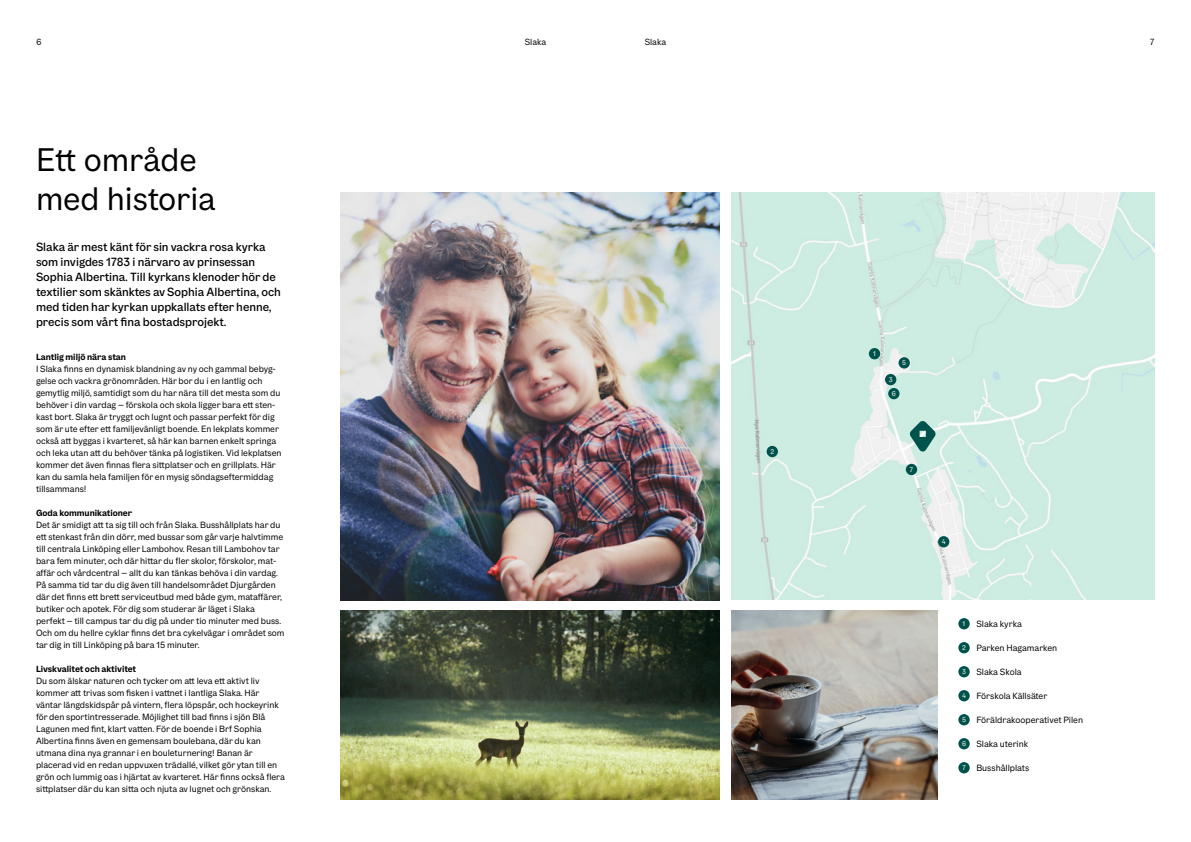
<style>
.page{position:relative;width:1191px;height:842px;background:#fff}
.page>*{position:absolute;margin:0;border:0;box-sizing:border-box;transform-origin:0 0}
.t1{font:33px/39px "OBOS Text";letter-spacing:-.005em;color:#000}
.t2{font:500 12px/15px "OBOS Text";color:#000}
.t3{font:9.1px/12px "OBOS Text";color:#000}
.t4{font:700 9px "OBOS Text";color:#000}
.t5{font:9px "OBOS Text";color:#000}
.t6{font:7px "OBOS Text";color:#fff}
</style>
<div class="page">
<img style="left:341px;top:192px;width:378px;height:408px">
<img style="left:731px;top:192px;width:424px;height:407px">
<img style="left:341px;top:610px;width:378px;height:190px">
<img style="left:731px;top:610px;width:206px;height:190px">
<div style="left:958px;top:618px;width:11px;height:11px;background:#00524d;border-radius:50%"></div>
<div style="left:958px;top:642px;width:11px;height:11px;background:#00524d;border-radius:50%"></div>
<div style="left:958px;top:666px;width:11px;height:11px;background:#00524d;border-radius:50%"></div>
<div style="left:958px;top:690px;width:11px;height:11px;background:#00524d;border-radius:50%"></div>
<div style="left:958px;top:714px;width:11px;height:11px;background:#00524d;border-radius:50%"></div>
<div style="left:958px;top:738px;width:11px;height:11px;background:#00524d;border-radius:50%"></div>
<div style="left:958px;top:762px;width:11px;height:11px;background:#00524d;border-radius:50%"></div>
<div style="left:869px;top:348px;width:11px;height:11px;background:#00524d;border-radius:50%"></div>
<div style="left:766px;top:446px;width:12px;height:11px;background:#00524d;border-radius:50%"></div>
<div style="left:885px;top:374px;width:11px;height:11px;background:#00524d;border-radius:50%"></div>
<div style="left:938px;top:536px;width:11px;height:11px;background:#00524d;border-radius:50%"></div>
<div style="left:898px;top:357px;width:12px;height:12px;background:#00524d;border-radius:50%"></div>
<div style="left:888px;top:388px;width:11px;height:11px;background:#00524d;border-radius:50%"></div>
<div style="left:906px;top:464px;width:11px;height:11px;background:#00524d;border-radius:50%"></div>
<svg style="left:909px;top:421px;width:27px;height:30px"></svg>
<p class="t5" style="left:36px;top:36px;width:7px">6</p>
<p class="t5" style="left:525px;top:36px;width:23px">Slaka</p>
<p class="t5" style="left:644px;top:36px;width:23px">Slaka</p>
<p class="t5" style="left:1149px;top:36px;width:7px">7</p>
<h1 class="t1" style="left:36px;top:140px;width:181px">Ett område med historia</h1>
<p class="t2" style="left:36px;top:240px;width:246px">Slaka är mest känt för sin vackra rosa kyrka som invigdes 1783 i närvaro av prinsessan Sophia Albertina. Till kyrkans klenoder hör de textilier som skänktes av Sophia Albertina, och med tiden har kyrkan uppkallats efter henne, precis som vårt fina bostadsprojekt.</p>
<p class="t4" style="left:36px;top:351px;width:92px">Lantlig miljö nära stan</p>
<p class="t3" style="left:36px;top:363px;width:247px">I Slaka finns en dynamisk blandning av ny och gammal bebyg&shy;gelse och vackra grönområden. Här bor du i en lantlig och gemytlig miljö, samtidigt som du har nära till det mesta som du behöver i din vardag – förskola och skola ligger bara ett sten&shy;kast bort. Slaka är tryggt och lugnt och passar perfekt för dig som är ute efter ett familjevänligt boende. En lekplats kommer också att byggas i kvarteret, så här kan barnen enkelt springa och leka utan att du behöver tänka på logistiken. Vid lekplatsen kommer det även finnas flera sittplatser och en grillplats. Här kan du samla hela familjen för en mysig söndagseftermiddag tillsammans!</p>
<p class="t4" style="left:36px;top:507px;width:98px">Goda kommunikationer</p>
<p class="t3" style="left:36px;top:519px;width:250px">Det är smidigt att ta sig till och från Slaka. Busshållplats har du ett stenkast från din dörr, med bussar som går varje halvtimme till centrala Linköping eller Lambohov. Resan till Lambohov tar bara fem minuter, och där hittar du fler skolor, förskolor, mat&shy;affär och vårdcentral – allt du kan tänkas behöva i din vardag.<br>På samma tid tar du dig även till handelsområdet Djurgården där det finns ett brett serviceutbud med både gym, mataffärer, butiker och apotek. För dig som studerar är läget i Slaka perfekt – till campus tar du dig på under tio minuter med buss.<br>Och om du hellre cyklar finns det bra cykelvägar i området som tar dig in till Linköping på bara 15 minuter.</p>
<p class="t4" style="left:36px;top:663px;width:102px">Livskvalitet och aktivitet</p>
<p class="t3" style="left:36px;top:675px;width:250px">Du som älskar naturen och tycker om att leva ett aktivt liv kommer att trivas som fisken i vattnet i lantliga Slaka. Här väntar längdskidspår på vintern, flera löpspår, och hockeyrink för den sportintresserade. Möjlighet till bad finns i sjön Blå Lagunen med fint, klart vatten. För de boende i Brf Sophia Albertina finns även en gemensam boulebana, där du kan utmana dina nya grannar i en bouleturnering! Banan är placerad vid en redan uppvuxen trädallé, vilket gör ytan till en grön och lummig oas i hjärtat av kvarteret. Här finns också flera sittplatser där du kan sitta och njuta av lugnet och grönskan.</p>
<p class="t6" style="left:770px;top:447px;width:5px">2</p>
<p class="t6" style="left:873px;top:349px;width:4px">1</p>
<p class="t6" style="left:888px;top:375px;width:5px">3</p>
<p class="t6" style="left:902px;top:358px;width:5px">5</p>
<p class="t6" style="left:891px;top:389px;width:6px">6</p>
<p class="t6" style="left:910px;top:465px;width:5px">7</p>
<p class="t6" style="left:941px;top:537px;width:5px">4</p>
<p class="t6" style="left:962px;top:619px;width:4px">1</p>
<p class="t6" style="left:962px;top:643px;width:5px">2</p>
<p class="t6" style="left:962px;top:667px;width:5px">3</p>
<p class="t6" style="left:962px;top:691px;width:5px">4</p>
<p class="t6" style="left:962px;top:715px;width:5px">5</p>
<p class="t6" style="left:962px;top:739px;width:6px">6</p>
<p class="t6" style="left:962px;top:763px;width:5px">7</p>
<p class="t3" style="left:976px;top:618px;width:47px">Slaka kyrka</p>
<p class="t3" style="left:976px;top:642px;width:82px">Parken Hagamarken</p>
<p class="t3" style="left:976px;top:666px;width:47px">Slaka Skola</p>
<p class="t3" style="left:976px;top:690px;width:72px">Förskola Källsäter</p>
<p class="t3" style="left:976px;top:714px;width:108px">Föräldrakooperativet Pilen</p>
<p class="t3" style="left:976px;top:738px;width:53px">Slaka uterink</p>
<p class="t3" style="left:976px;top:762px;width:54px">Busshållplats</p>
</div>
